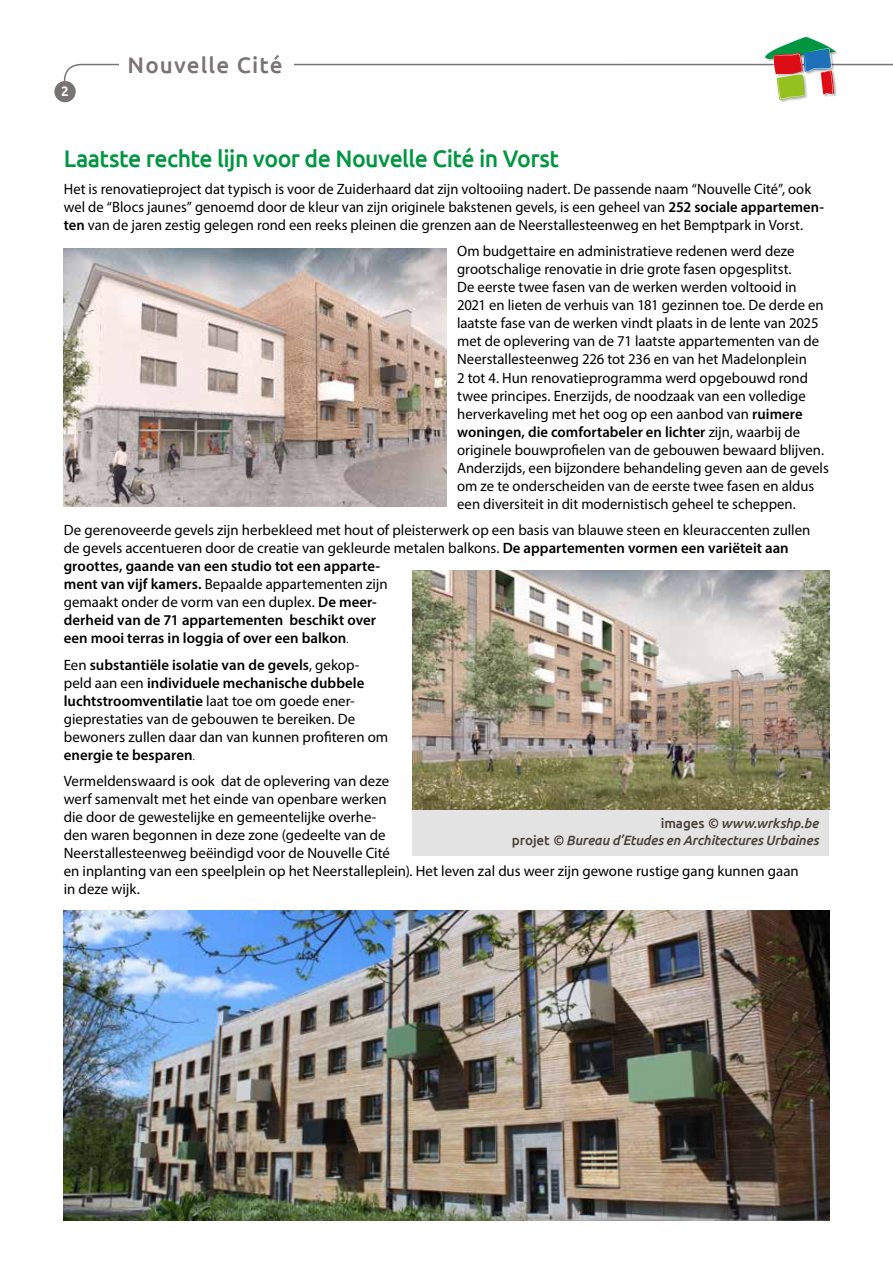
<style>
.page{position:relative;width:893px;height:1263px;background:#fff}
.page>*{position:absolute;margin:0;border:0;box-sizing:border-box;transform-origin:0 0}
.t1{font:500 24px "Ubuntu";letter-spacing:-.025em;color:#009641;scale:.96 1}
.t2{font:500 22.5px "Ubuntu";letter-spacing:.05em;color:#787473}
.t3{font:15px/18px "Myriad Pro";color:#000}
.t4{font:700 15px "Ubuntu Mono";color:#fff}
.t5{font:italic 500 13.5px/17px "Ubuntu";letter-spacing:-.01em;color:#494136;text-align:right}
.s1{font-weight:600}
.s2{font-weight:300}
.s3{font-style:normal}
</style>
<div class="page">
<div style="left:412px;top:571px;width:417px;height:285px;background:#e3e3e3"></div>
<div style="left:54px;top:81px;width:22px;height:21px;background:#787473;border-radius:50%"></div>
<svg style="left:63px;top:37px;width:830px;height:66px"></svg>
<img style="left:64px;top:248px;width:382px;height:258px">
<img style="left:412px;top:571px;width:417px;height:238px">
<img style="left:64px;top:910px;width:765px;height:311px">
<p class="t4" style="left:61px;top:84px;width:9px">2</p>
<h2 class="t2" style="left:128px;top:50px;width:157px">Nouvelle Cité</h2>
<h1 class="t1" style="left:64px;top:144px;width:517px">Laatste rechte lijn voor de Nouvelle Cité in Vorst</h1>
<p class="t3" style="left:64px;top:180px;width:762px">Het is renovatieproject dat typisch is voor de Zuiderhaard dat zijn voltooiing nadert. De passende naam “Nouvelle Cité”, ook wel de “Blocs jaunes” genoemd door de kleur van zijn originele bakstenen gevels, is een geheel van <span class="s1">252 sociale appartemen&shy;ten</span> van de jaren zestig gelegen rond een reeks pleinen die grenzen aan de Neerstallesteenweg en het Bemptpark in Vorst.</p>
<p class="t3" style="left:457px;top:242px;width:373px">Om budgettaire en administratieve redenen werd deze grootschalige renovatie in drie grote fasen opgesplitst.<br>De eerste twee fasen van de werken werden voltooid in 2021 en lieten de verhuis van 181 gezinnen toe. De derde en laatste fase van de werken vindt plaats in de lente van 2025 met de oplevering van de 71 laatste appartementen van de Neerstallesteenweg 226 tot 236 en van het Madelonplein<br>2 tot 4. Hun renovatieprogramma werd opgebouwd rond twee principes. Enerzijds, de noodzaak van een volledige herverkaveling met het oog op een aanbod van <span class="s1">ruimere woningen, die comfortabeler en lichter</span> zijn, waarbij de originele bouwprofielen van de gebouwen bewaard blijven.<br>Anderzijds, een bijzondere behandeling geven aan de gevels om ze te onderscheiden van de eerste twee fasen en aldus een diversiteit in dit modernistisch geheel te scheppen.</p>
<p class="t3" style="left:64px;top:521px;width:748px">De gerenoveerde gevels zijn herbekleed met hout of pleisterwerk op een basis van blauwe steen en kleuraccenten zullen de gevels accentueren door de creatie van gekleurde metalen balkons. <span class="s1">De appartementen vormen een variëteit aan groottes, gaande van een studio tot een apparte-<br>ment van vijf kamers.</span> Bepaalde appartementen zijn<br>gemaakt onder de vorm van een duplex. <span class="s1">De meer-<br>derheid van de 71 appartementen beschikt over<br>een mooi terras in loggia of over een balkon</span><span class="s2">.</span></p>
<p class="t3" style="left:64px;top:655px;width:326px">Een <span class="s1">substantiële isolatie van de gevels</span>, gekop&shy;peld aan een <span class="s1">individuele mechanische dubbele luchtstroomventilatie</span> laat toe om goede ener&shy;gieprestaties van de gebouwen te bereiken. De bewoners zullen daar dan van kunnen profiteren om <span class="s1">energie te besparen</span><span class="s2">.</span></p>
<p class="t3" style="left:64px;top:772px;width:736px">Vermeldenswaard is ook dat de oplevering van deze<br>werf samenvalt met het einde van openbare werken<br>die door de gewestelijke en gemeentelijke overhe-<br>den waren begonnen in deze zone (gedeelte van de<br>Neerstallesteenweg beëindigd voor de Nouvelle Cité<br>en inplanting van een speelplein op het Neerstalleplein). Het leven zal dus weer zijn gewone rustige gang kunnen gaan in deze wijk.</p>
<p class="t5" style="left:512px;top:815px;width:308px"><span class="s3">images</span> © www.wrkshp.be<br><span class="s3">projet</span> © Bureau d’Etudes en Architectures Urbaines</p>
</div>
